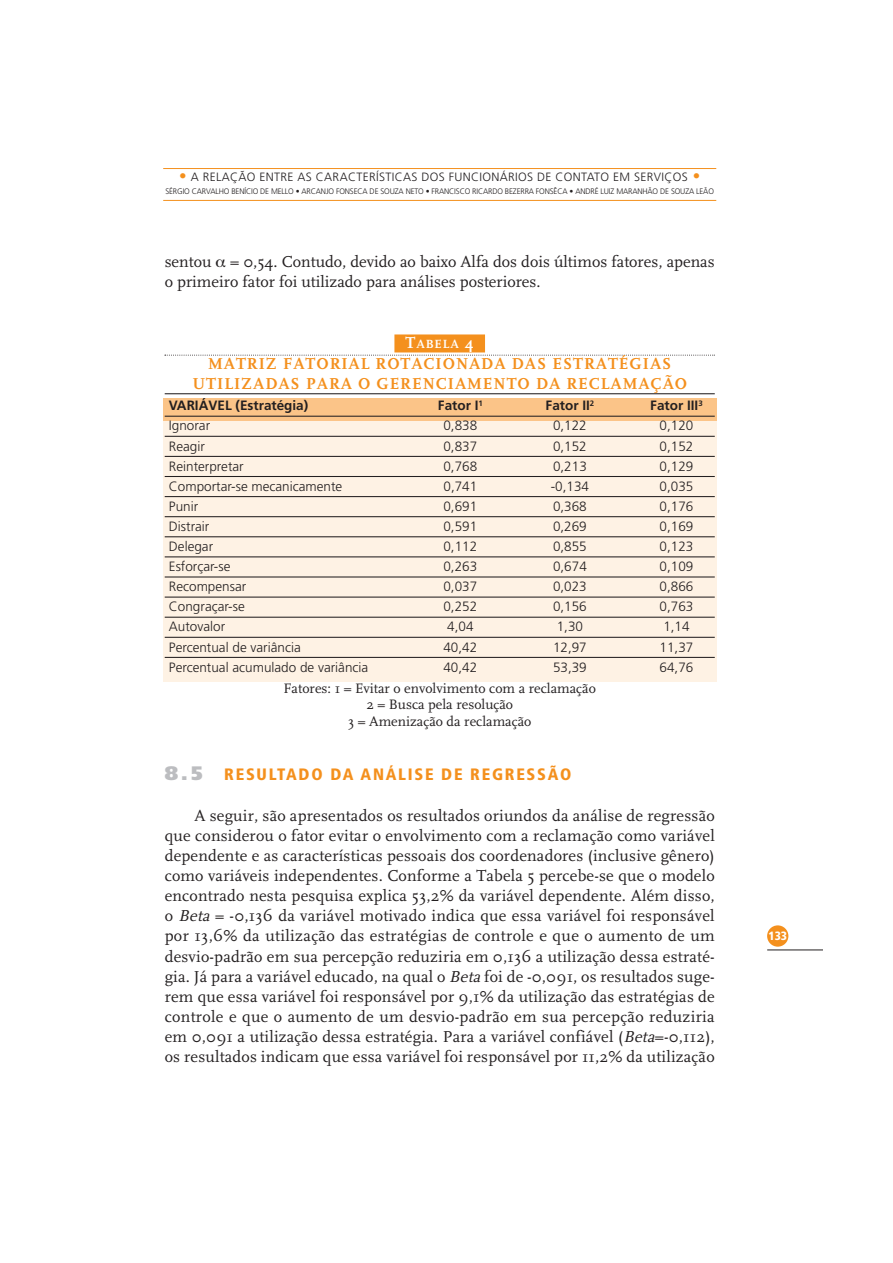
<style>
.page{position:relative;width:893px;height:1263px;background:#fff}
.page>*{position:absolute;margin:0;border:0;box-sizing:border-box;transform-origin:0 0}
.t1{font:16.5px/20.1px "FF Scala";color:#231f20}
.t2{font:700 16.5px/20px "FF Scala";letter-spacing:.06em;color:#f4901d;text-align:center}
.t3{font:900 condensed 16.5px "Frutiger";letter-spacing:.105em;color:#f4901d}
.t4{font:14.25px/16.5px "FF Scala";color:#231f20;text-align:center}
.t5{font:300 13.5px "Frutiger";color:#231f20}
.t6{font:700 13.5px "Frutiger";color:#231f20}
.t7{font:700 12.3px "FF Scala";letter-spacing:.08em;color:#fff}
.t8{font:300 12px "Frutiger";letter-spacing:.03em;color:#231f20}
.t9{font:900 condensed 12px "Frutiger";color:#fff}
.t10{font:300 7.95px "Frutiger";letter-spacing:-.015em;color:#231f20}
.s1{font-size:15px;color:#f4901d}
.s2{font-size:16.5px}
.s3{font-stretch:normal;font-size:19.5px;color:#bcbdc0}
.s4{font-style:italic}
</style>
<div class="page">
<div style="left:163px;top:414px;width:553px;height:268px;background:#fef2e4"></div>
<div style="left:163px;top:398px;width:553px;height:22px;background:#fbc488"></div>
<div style="left:394px;top:334px;width:91px;height:18px;background:#f4901d"></div>
<svg style="left:165px;top:355px;width:549px;height:1px"></svg>
<hr style="left:165px;top:393px;width:549px;height:1px;background:#231f20">
<hr style="left:165px;top:416px;width:549px;height:1px;background:#231f20">
<hr style="left:165px;top:436px;width:549px;height:1px;background:#231f20">
<hr style="left:165px;top:456px;width:549px;height:1px;background:#231f20">
<hr style="left:165px;top:476px;width:549px;height:1px;background:#231f20">
<hr style="left:165px;top:496px;width:549px;height:1px;background:#231f20">
<hr style="left:165px;top:516px;width:549px;height:1px;background:#231f20">
<hr style="left:165px;top:536px;width:549px;height:1px;background:#231f20">
<hr style="left:165px;top:556px;width:549px;height:1px;background:#231f20">
<hr style="left:165px;top:576px;width:549px;height:2px;background:#231f20">
<hr style="left:165px;top:597px;width:549px;height:1px;background:#231f20">
<hr style="left:165px;top:617px;width:549px;height:1px;background:#231f20">
<hr style="left:165px;top:637px;width:549px;height:1px;background:#231f20">
<hr style="left:165px;top:657px;width:549px;height:1px;background:#231f20">
<div style="left:767px;top:925px;width:21px;height:22px;background:#f4901d;border-radius:50%"></div>
<hr style="left:767px;top:950px;width:55px;height:1px;background:#231f20">
<hr style="left:163px;top:200px;width:553px;height:1px;background:#f4901d">
<hr style="left:163px;top:168px;width:553px;height:1px;background:#f4901d">
<p class="t8" style="left:179px;top:172px;width:522px"><span class="s1">•</span> A RELAÇÃO ENTRE AS CARACTERÍSTICAS DOS FUNCIONÁRIOS DE CONTATO EM SERVIÇOS <span class="s1">•</span></p>
<p class="t10" style="left:165px;top:188px;width:550px">SÉRGIO CARVALHO BENÍCIO DE MELLO • ARCANJO FONSECA DE SOUZA NETO • FRANCISCO RICARDO BEZERRA FONSÊCA • ANDRÉ LUIZ MARANHÃO DE SOUZA LEÃO</p>
<p class="t1" style="left:165px;top:252px;width:551px">sentou = 0,54. Contudo, devido ao baixo Alfa dos dois últimos fatores, apenas o primeiro fator foi utilizado para análises posteriores.</p>
<p class="t7" style="left:405px;top:338px;width:70px"><span class="s2">T</span>ABELA <span class="s2">4</span></p>
<p class="t2" style="left:192px;top:355px;width:496px">MATRIZ FATORIAL ROTACIONADA DAS ESTRATÉGIAS<br>UTILIZADAS PARA O GERENCIAMENTO DA RECLAMAÇÃO</p>
<p class="t6" style="left:169px;top:400px;width:141px">VARIÁVEL (Estratégia)</p>
<p class="t6" style="left:438px;top:400px;width:46px">Fator I<sup>1</sup></p>
<p class="t6" style="left:545px;top:400px;width:50px">Fator II<sup>2</sup></p>
<p class="t6" style="left:650px;top:400px;width:54px">Fator III<sup>3</sup></p>
<p class="t5" style="left:169px;top:420px;width:43px">Ignorar</p>
<p class="t5" style="left:443px;top:420px;width:35px">0,838</p>
<p class="t5" style="left:553px;top:420px;width:35px">0,122</p>
<p class="t5" style="left:659px;top:420px;width:35px">0,120</p>
<p class="t5" style="left:169px;top:440px;width:37px">Reagir</p>
<p class="t5" style="left:443px;top:440px;width:35px">0,837</p>
<p class="t5" style="left:553px;top:440px;width:35px">0,152</p>
<p class="t5" style="left:659px;top:440px;width:35px">0,152</p>
<p class="t5" style="left:169px;top:461px;width:76px">Reinterpretar</p>
<p class="t5" style="left:443px;top:461px;width:35px">0,768</p>
<p class="t5" style="left:553px;top:461px;width:35px">0,213</p>
<p class="t5" style="left:659px;top:461px;width:35px">0,129</p>
<p class="t5" style="left:169px;top:481px;width:175px">Comportar-se mecanicamente</p>
<p class="t5" style="left:443px;top:481px;width:35px">0,741</p>
<p class="t5" style="left:551px;top:481px;width:40px">-0,134</p>
<p class="t5" style="left:659px;top:481px;width:35px">0,035</p>
<p class="t5" style="left:169px;top:501px;width:31px">Punir</p>
<p class="t5" style="left:443px;top:501px;width:35px">0,691</p>
<p class="t5" style="left:553px;top:501px;width:35px">0,368</p>
<p class="t5" style="left:659px;top:501px;width:35px">0,176</p>
<p class="t5" style="left:169px;top:521px;width:42px">Distrair</p>
<p class="t5" style="left:443px;top:521px;width:35px">0,591</p>
<p class="t5" style="left:553px;top:521px;width:35px">0,269</p>
<p class="t5" style="left:659px;top:521px;width:35px">0,169</p>
<p class="t5" style="left:169px;top:541px;width:46px">Delegar</p>
<p class="t5" style="left:443px;top:541px;width:35px">0,112</p>
<p class="t5" style="left:553px;top:541px;width:35px">0,855</p>
<p class="t5" style="left:659px;top:541px;width:35px">0,123</p>
<p class="t5" style="left:169px;top:561px;width:63px">Esforçar-se</p>
<p class="t5" style="left:443px;top:561px;width:35px">0,263</p>
<p class="t5" style="left:553px;top:561px;width:35px">0,674</p>
<p class="t5" style="left:659px;top:561px;width:35px">0,109</p>
<p class="t5" style="left:169px;top:581px;width:79px">Recompensar</p>
<p class="t5" style="left:443px;top:581px;width:35px">0,037</p>
<p class="t5" style="left:553px;top:581px;width:35px">0,023</p>
<p class="t5" style="left:659px;top:581px;width:35px">0,866</p>
<p class="t5" style="left:169px;top:601px;width:77px">Congraçar-se</p>
<p class="t5" style="left:443px;top:601px;width:35px">0,252</p>
<p class="t5" style="left:553px;top:601px;width:35px">0,156</p>
<p class="t5" style="left:659px;top:601px;width:35px">0,763</p>
<p class="t5" style="left:169px;top:621px;width:58px">Autovalor</p>
<p class="t5" style="left:447px;top:621px;width:28px">4,04</p>
<p class="t5" style="left:556px;top:621px;width:28px">1,30</p>
<p class="t5" style="left:663px;top:621px;width:28px">1,14</p>
<p class="t5" style="left:169px;top:641px;width:133px">Percentual de variância</p>
<p class="t5" style="left:443px;top:641px;width:35px">40,42</p>
<p class="t5" style="left:553px;top:641px;width:35px">12,97</p>
<p class="t5" style="left:659px;top:641px;width:35px">11,37</p>
<p class="t5" style="left:169px;top:662px;width:201px">Percentual acumulado de variância</p>
<p class="t5" style="left:443px;top:662px;width:35px">40,42</p>
<p class="t5" style="left:553px;top:662px;width:35px">53,39</p>
<p class="t5" style="left:659px;top:662px;width:35px">64,76</p>
<p class="t4" style="left:283px;top:680px;width:314px">Fatores: 1 = Evitar o envolvimento com a reclamação<br>2 = Busca pela resolução<br>3 = Amenização da reclamação</p>
<p class="t3" style="left:165px;top:768px;width:408px"><span class="s3">8.5</span> RESULTADO DA ANÁLISE DE REGRESSÃO</p>
<p class="t1" style="left:165px;top:806px;width:551px;text-align:justify;text-indent:30px">A seguir, são apresentados os resultados oriundos da análise de regressão que considerou o fator evitar o envolvimento com a reclamação como variável dependente e as características pessoais dos coordenadores (inclusive gênero) como variáveis independentes. Conforme a Tabela 5 percebe-se que o modelo encontrado nesta pesquisa explica 53,2% da variável dependente. Além disso, o <span class="s4">Beta</span>= -0,136 da variável motivado indica que essa variável foi responsável por 13,6% da utilização das estratégias de controle e que o aumento de um desvio-padrão em sua percepção reduziria em 0,136 a utilização dessa estraté&shy;gia. Já para a variável educado, na qual o <span class="s4">Beta</span>foi de -0,091, os resultados suge&shy;rem que essa variável foi responsável por 9,1% da utilização das estratégias de controle e que o aumento de um desvio-padrão em sua percepção reduziria em 0,091 a utilização dessa estratégia. Para a variável confiável (<span class="s4">Beta</span>=-0,112), os resultados indicam que essa variável foi responsável por 11,2% da utilização</p>
<p class="t9" style="left:768px;top:931px;width:20px">133</p>
</div>
